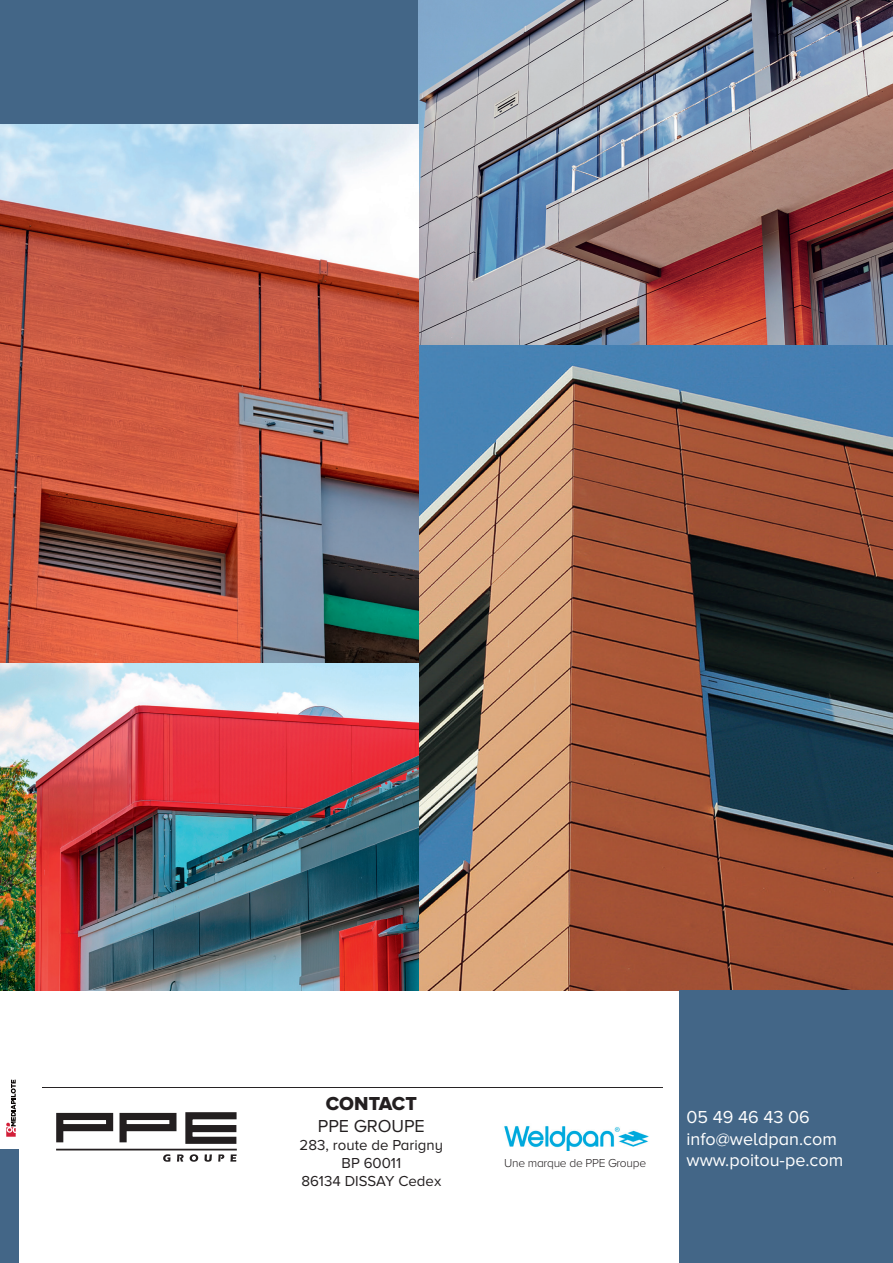
<style>
.page{position:relative;width:893px;height:1263px;background:#fff}
.page>*{position:absolute;margin:0;border:0;box-sizing:border-box;transform-origin:0 0}
.t1{font:19.5px "Proxima Nova A Extrabld";color:#231f20}
.t2{font:18px "Proxima Nova A";color:#fff}
.t3{font:18px "Proxima Nova A";color:#231f20}
.t4{font:15px "Proxima Nova A";color:#231f20}
.t5{font:300 12px "Proxima Nova A";letter-spacing:-.02em;color:#231f20}
</style>
<div class="page">
<div style="left:0;top:0;width:437px;height:129px;background:#436687"></div>
<img style="left:419px;top:0;width:474px;height:991px">
<div style="left:680px;top:991px;width:213px;height:272px;background:#436687"></div>
<div style="left:0;top:1149px;width:19px;height:114px;background:#436687"></div>
<img style="left:0;top:125px;width:419px;height:865px">
<svg style="left:6px;top:1080px;width:10px;height:57px"></svg>
<svg style="left:56px;top:1112px;width:181px;height:50px"></svg>
<div style="left:41px;top:1084px;width:622px;height:5px;background:#231f20;opacity:.75"></div>
<img style="left:504px;top:1126px;width:145px;height:25px">
<p class="t1" style="left:326px;top:1092px;width:93px">CONTACT</p>
<p class="t3" style="left:318px;top:1116px;width:109px">PPE GROUPE</p>
<p class="t4" style="left:300px;top:1137px;width:145px">283, route de Parigny</p>
<p class="t4" style="left:342px;top:1155px;width:61px">BP 60011</p>
<p class="t4" style="left:301px;top:1173px;width:141px">86134 DISSAY Cedex</p>
<p class="t5" style="left:504px;top:1156px;width:144px">Une marque de PPE Groupe</p>
<p class="t2" style="left:686px;top:1107px;width:125px">05 49 46 43 06</p>
<p class="t2" style="left:686px;top:1129px;width:152px">info@weldpan.com</p>
<p class="t2" style="left:686px;top:1150px;width:158px">www.poitou-pe.com</p>
</div>
